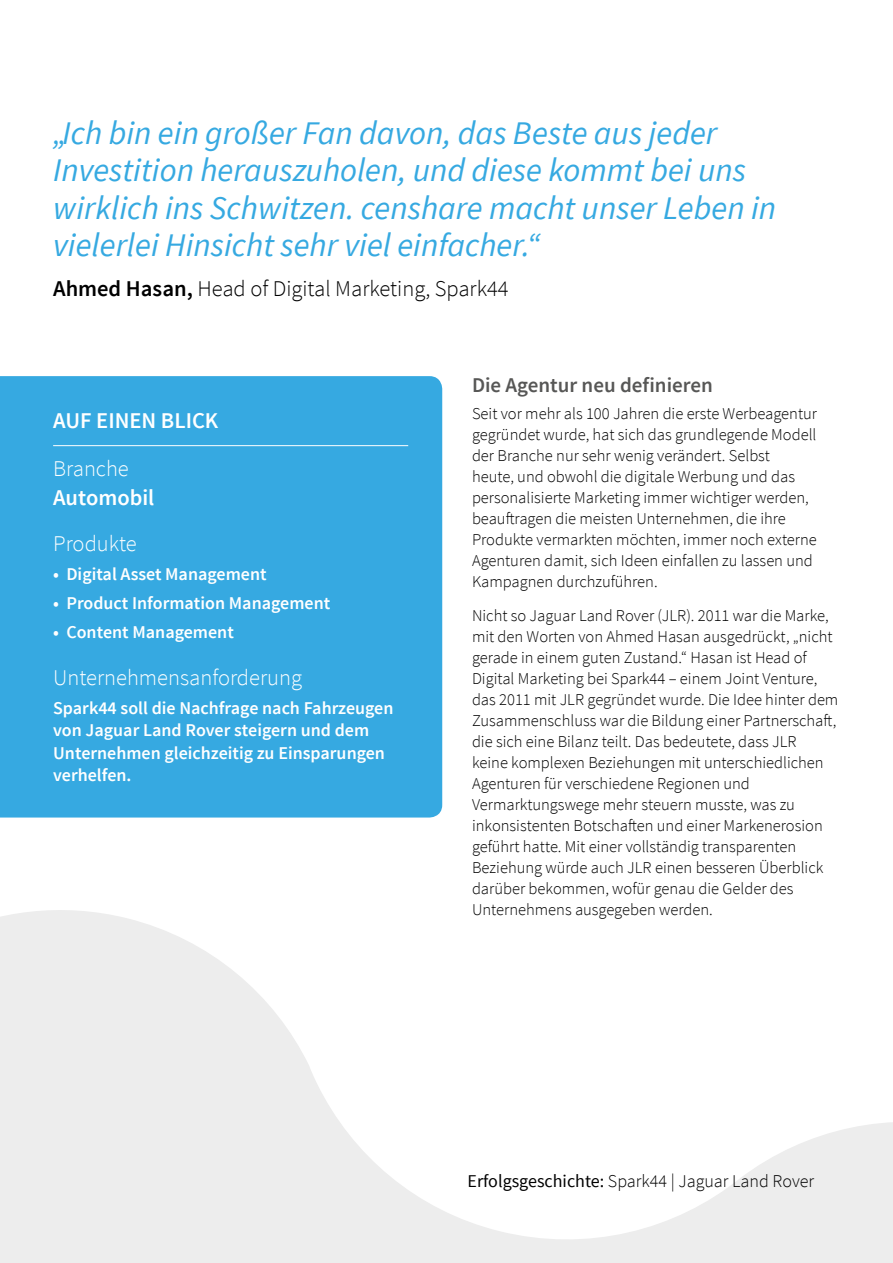
<style>
.page{position:relative;width:893px;height:1263px;background:#fff}
.page>*{position:absolute;margin:0;border:0;box-sizing:border-box;transform-origin:0 0}
.t1{font:italic 33px/37.5px "Source Sans Pro";color:#36a9e1}
.t2{font:300 22.5px "Source Sans Pro";color:#000}
.t3{font:300 22.5px "Source Sans Pro";color:#fff}
.t4{font:600 22.5px "Source Sans Pro";color:#fff}
.t5{font:600 21px "Source Sans Pro";color:#575756}
.t6{font:600 18px/22.5px "Source Sans Pro";color:#fff}
.t7{font:300 18px "Source Sans Pro";color:#000}
.t8{font:300 16.5px/21px "Source Sans Pro";color:#000}
.s1{font-weight:600}
.s2{font-weight:400}
</style>
<div class="page">
<svg style="left:0;top:910px;width:893px;height:353px"></svg>
<div style="left:0;top:376px;width:442px;height:441px;background:#36a9e1"></div>
<hr style="left:53px;top:445px;width:355px;height:1px;background:#fff">
<h1 class="t1" style="left:53px;top:114px;width:724px">„Ich bin ein großer Fan davon, das Beste aus jeder Investition herauszuholen, und diese kommt bei uns wirklich ins Schwitzen. censhare macht unser Leben in vielerlei Hinsicht sehr viel einfacher.“</h1>
<h2 class="t2" style="left:53px;top:275px;width:457px"><span class="s1">Ahmed Hasan,</span> Head of Digital Marketing, Spark44</h2>
<h2 class="t4" style="left:53px;top:406px;width:167px">AUF EINEN BLICK</h2>
<h2 class="t3" style="left:53px;top:455px;width:77px">Branche</h2>
<h2 class="t4" style="left:53px;top:483px;width:103px">Automobil</h2>
<h2 class="t3" style="left:53px;top:530px;width:85px">Produkte</h2>
<p class="t6" style="left:53px;top:564px;width:215px">• Digital Asset Management</p>
<p class="t6" style="left:53px;top:592px;width:279px">• Product Information Management</p>
<p class="t6" style="left:53px;top:621px;width:182px">• Content Management</p>
<h2 class="t3" style="left:53px;top:663px;width:250px">Unternehmensanforderung</h2>
<p class="t6" style="left:53px;top:697px;width:342px">Spark44 soll die Nachfrage nach Fahrzeugen von Jaguar Land Rover steigern und dem Unternehmen gleichzeitig zu Einsparungen verhelfen.</p>
<p class="t5" style="left:472px;top:372px;width:242px">Die Agentur neu definieren</p>
<p class="t8" style="left:472px;top:403px;width:346px">Seit vor mehr als 100 Jahren die erste Werbeagentur gegründet wurde, hat sich das grundlegende Modell der Branche nur sehr wenig verändert. Selbst<br>heute, und obwohl die digitale Werbung und das personalisierte Marketing immer wichtiger werden, beauftragen die meisten Unternehmen, die ihre Produkte vermarkten möchten, immer noch externe Agenturen damit, sich Ideen einfallen zu lassen und Kampagnen durchzuführen.</p>
<p class="t8" style="left:472px;top:605px;width:368px">Nicht so Jaguar Land Rover (JLR). 2011 war die Marke, mit den Worten von Ahmed Hasan ausgedrückt, „nicht gerade in einem guten Zustand.“ Hasan ist Head of Digital Marketing bei Spark44 – einem Joint Venture, das 2011 mit JLR gegründet wurde. Die Idee hinter dem Zusammenschluss war die Bildung einer Partnerschaft, die sich eine Bilanz teilt. Das bedeutete, dass JLR<br>keine komplexen Beziehungen mit unterschiedlichen Agenturen für verschiedene Regionen und Vermarktungswege mehr steuern musste, was zu inkonsistenten Botschaften und einer Markenerosion geführt hatte. Mit einer vollständig transparenten Beziehung würde auch JLR einen besseren Überblick darüber bekommen, wofür genau die Gelder des Unternehmens ausgegeben werden.</p>
<p class="t7" style="left:467px;top:1170px;width:348px"><span class="s2">Erfolgsgeschichte:</span> Spark44 | Jaguar Land Rover</p>
</div>
